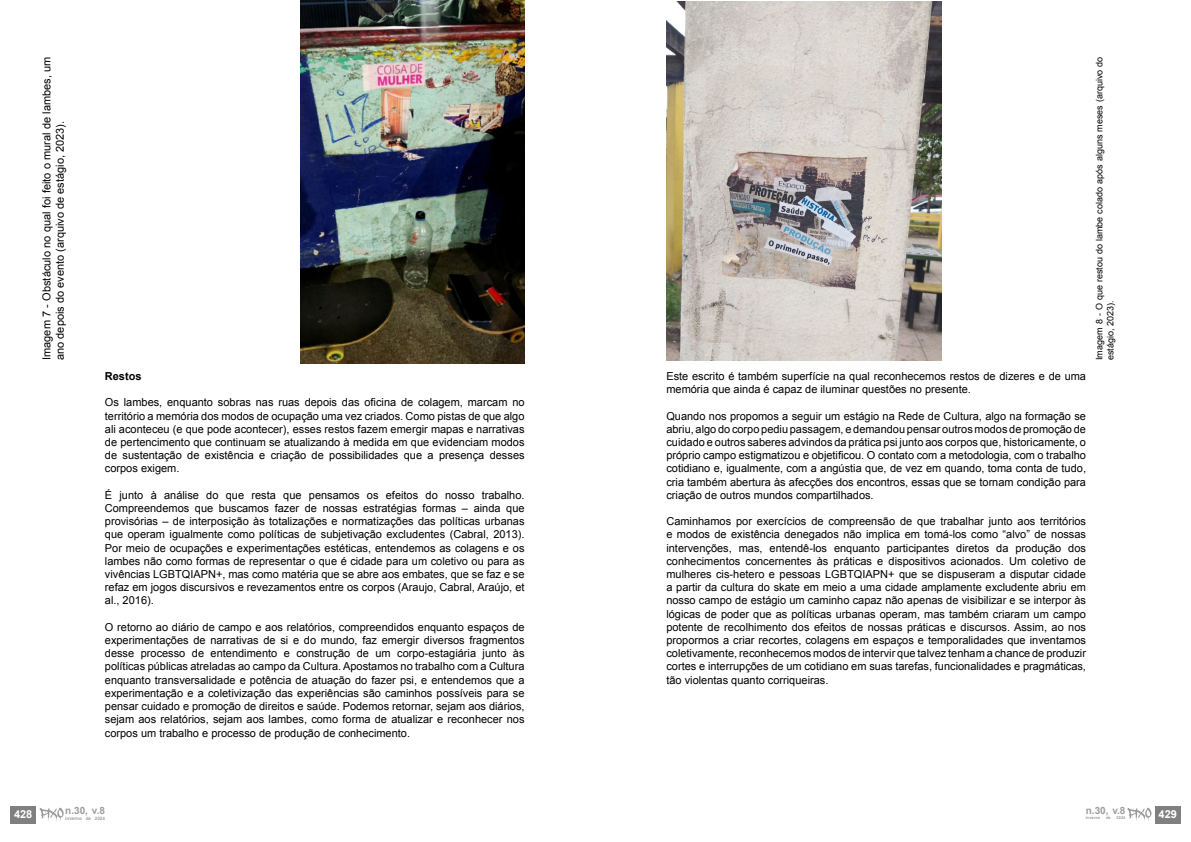
<style>
.page{position:relative;width:1191px;height:842px;background:#fff}
.page>*{position:absolute;margin:0;border:0;box-sizing:border-box;transform-origin:0 0}
.t1{font:11px/13.2px "Arial";color:#000;text-align:justify}
.t2{font:700 11px "Arial";color:#000}
.t3{font:700 11px "Arial";color:#fff}
.t4{font:700 10px "Arial";color:#9d9d9c}
.t5{font:9px/10.8px "Arial";color:#000}
.t6{font:700 4.6px "Arial";color:#9d9d9c}
.t7{font:700 4px "Arial";color:#9d9d9c}
</style>
<div class="page">
<img style="left:666px;top:2px;width:275px;height:358px">
<img style="left:300px;top:0;width:224px;height:364px">
<div style="left:11px;top:806px;width:25px;height:17px;background:#808080"></div>
<svg style="left:40px;top:808px;width:24px;height:13px"></svg>
<div style="left:1155px;top:806px;width:25px;height:17px;background:#808080"></div>
<svg style="left:1127px;top:808px;width:24px;height:13px"></svg>
<p class="t1" style="left:40px;top:360px;width:305px;rotate:-90deg">Imagem 7 - Obstáculo no qual foi feito o mural de lambes, um ano depois do evento (arquivo de estágio, 2023).</p>
<p class="t2" style="left:105px;top:369px;width:38px">Restos</p>
<p class="t1" style="left:105px;top:396px;width:421px">Os lambes, enquanto sobras nas ruas depois das oficina de colagem, marcam no território a memória dos modos de ocupação uma vez criados. Como pistas de que algo ali aconteceu (e que pode acontecer), esses restos fazem emergir mapas e narrativas de pertencimento que continuam se atualizando à medida em que evidenciam modos de sustentação de existência e criação de possibilidades que a presença desses corpos exigem.</p>
<p class="t1" style="left:105px;top:488px;width:421px">É junto à análise do que resta que pensamos os efeitos do nosso trabalho.<br>Compreendemos que buscamos fazer de nossas estratégias formas – ainda que provisórias – de interposição às totalizações e normatizações das políticas urbanas que operam igualmente como políticas de subjetivação excludentes (Cabral, 2013).<br>Por meio de ocupações e experimentações estéticas, entendemos as colagens e os lambes não como formas de representar o que é cidade para um coletivo ou para as vivências LGBTQIAPN+, mas como matéria que se abre aos embates, que se faz e se refaz em jogos discursivos e revezamentos entre os corpos (Araujo, Cabral, Araújo, et al., 2016).</p>
<p class="t1" style="left:105px;top:620px;width:421px">O retorno ao diário de campo e aos relatórios, compreendidos enquanto espaços de experimentações de narrativas de si e do mundo, faz emergir diversos fragmentos desse processo de entendimento e construção de um corpo-estagiária junto às políticas públicas atreladas ao campo da Cultura. Apostamos no trabalho com a Cultura enquanto transversalidade e potência de atuação do fazer psi, e entendemos que a experimentação e a coletivização das experiências são caminhos possíveis para se pensar cuidado e promoção de direitos e saúde. Podemos retornar, sejam aos diários, sejam aos relatórios, sejam aos lambes, como forma de atualizar e reconhecer nos corpos um trabalho e processo de produção de conhecimento.</p>
<p class="t3" style="left:14px;top:807px;width:20px">428</p>
<p class="t4" style="left:65px;top:804px;width:41px">n.30, v.8</p>
<p class="t6" style="left:65px;top:815px;width:41px">inverno de 2024</p>
<p class="t1" style="left:666px;top:370px;width:421px">Este escrito é também superfície na qual reconhecemos restos de dizeres e de uma memória que ainda é capaz de iluminar questões no presente.</p>
<p class="t1" style="left:666px;top:409px;width:421px">Quando nos propomos a seguir um estágio na Rede de Cultura, algo na formação se abriu, algo do corpo pediu passagem, e demandou pensar outros modos de promoção de cuidado e outros saberes advindos da prática psi junto aos corpos que, historicamente, o próprio campo estigmatizou e objetificou. O contato com a metodologia, com o trabalho cotidiano e, igualmente, com a angústia que, de vez em quando, toma conta de tudo, cria também abertura às afecções dos encontros, essas que se tornam condição para criação de outros mundos compartilhados.</p>
<p class="t1" style="left:666px;top:515px;width:421px">Caminhamos por exercícios de compreensão de que trabalhar junto aos territórios e modos de existência denegados não implica em tomá-los como “alvo” de nossas intervenções, mas, entendê-los enquanto participantes diretos da produção dos conhecimentos concernentes às práticas e dispositivos acionados. Um coletivo de mulheres cis-hetero e pessoas LGBTQIAPN+ que se dispuseram a disputar cidade a partir da cultura do skate em meio a uma cidade amplamente excludente abriu em nosso campo de estágio um caminho capaz não apenas de visibilizar e se interpor às lógicas de poder que as políticas urbanas operam, mas também criaram um campo potente de recolhimento dos efeitos de nossas práticas e discursos. Assim, ao nos propormos a criar recortes, colagens em espaços e temporalidades que inventamos coletivamente, reconhecemos modos de intervir que talvez tenham a chance de produzir cortes e interrupções de um cotidiano em suas tarefas, funcionalidades e pragmáticas, tão violentas quanto corriqueiras.</p>
<p class="t5" style="left:1094px;top:360px;width:305px;rotate:-90deg">Imagem 8 - O que restou do lambe colado após alguns meses (arquivo do estágio, 2023).</p>
<p class="t4" style="left:1085px;top:804px;width:41px">n.30, v.8</p>
<p class="t7" style="left:1085px;top:815px;width:16px">inverno</p>
<p class="t7" style="left:1106px;top:815px;width:6px">de</p>
<p class="t7" style="left:1116px;top:815px;width:10px">2024</p>
<p class="t3" style="left:1158px;top:807px;width:20px">429</p>
</div>
